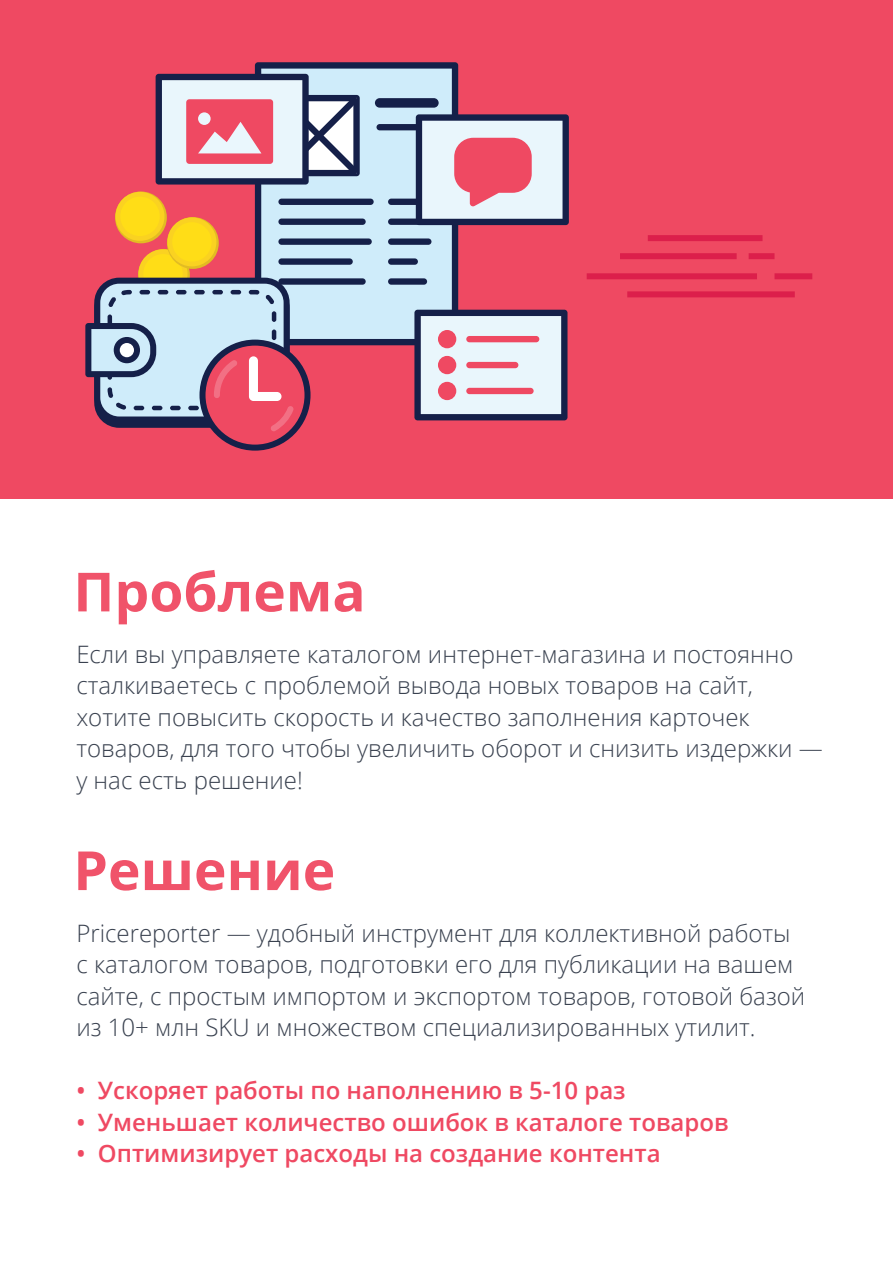
<style>
.page{position:relative;width:893px;height:1263px;background:#fff}
.page>*{position:absolute;margin:0;border:0;box-sizing:border-box;transform-origin:0 0}
.t1{font:700 54px "Open Sans";color:#f0536a}
.t2{font:300 24px/31.5px "Open Sans";color:#39414f}
.t3{font:600 24px "Open Sans";color:#ef4962}
</style>
<div class="page">
<div style="left:0;top:0;width:893px;height:499px;background:#ef4962"></div>
<svg style="left:255px;top:62px;width:203px;height:283px;background:#bbd6e6"></svg>
<div style="left:375px;top:98px;width:64px;height:10px;background:#152049;border-radius:5px"></div>
<div style="left:376px;top:124px;width:49px;height:6px;background:#152049;border-radius:3px"></div>
<div style="left:278px;top:199px;width:96px;height:6px;background:#152049;border-radius:3px"></div>
<div style="left:278px;top:219px;width:88px;height:6px;background:#152049;border-radius:3px"></div>
<div style="left:278px;top:238px;width:94px;height:7px;background:#152049;border-radius:3px"></div>
<div style="left:278px;top:258px;width:75px;height:7px;background:#152049;border-radius:3px"></div>
<div style="left:278px;top:278px;width:88px;height:7px;background:#152049;border-radius:3px"></div>
<div style="left:388px;top:199px;width:49px;height:6px;background:#152049;border-radius:3px"></div>
<div style="left:388px;top:219px;width:43px;height:6px;background:#152049;border-radius:3px"></div>
<div style="left:388px;top:238px;width:43px;height:7px;background:#152049;border-radius:3px"></div>
<div style="left:388px;top:258px;width:30px;height:7px;background:#152049;border-radius:3px"></div>
<div style="left:388px;top:278px;width:39px;height:7px;background:#152049;border-radius:3px"></div>
<svg style="left:156px;top:74px;width:204px;height:111px"></svg>
<div style="left:198px;top:112px;width:13px;height:13px;background:#eaf7fd;border-radius:50%"></div>
<svg style="left:416px;top:114px;width:153px;height:111px"></svg>
<svg style="left:414px;top:310px;width:153px;height:110px;background:#c2bdcc"></svg>
<div style="left:466px;top:388px;width:68px;height:6px;background:#ef4962;border-radius:3px"></div>
<svg style="left:85px;top:191px;width:226px;height:260px"></svg>
<div style="left:648px;top:235px;width:114px;height:6px;background:#dc1f4b"></div>
<div style="left:620px;top:253px;width:117px;height:6px;background:#dc1f4b"></div>
<div style="left:749px;top:253px;width:25px;height:6px;background:#dc1f4b"></div>
<div style="left:627px;top:291px;width:168px;height:6px;background:#dc1f4b"></div>
<div style="left:587px;top:273px;width:170px;height:6px;background:#dc1f4b"></div>
<div style="left:774px;top:273px;width:38px;height:6px;background:#dc1f4b"></div>
<h1 class="t1" style="left:73px;top:554px;width:294px">Проблема</h1>
<p class="t2" style="left:76px;top:638px;width:748px">Если вы управляете каталогом интернет-магазина и постоянно сталкиваетесь с проблемой вывода новых товаров на сайт, хотите повысить скорость и качество заполнения карточек товаров, для того чтобы увеличить оборот и снизить издержки — у нас есть решение!</p>
<h1 class="t1" style="left:73px;top:832px;width:263px">Решение</h1>
<p class="t2" style="left:76px;top:916px;width:730px">Pricereporter — удобный инструмент для коллективной работы с каталогом товаров, подготовки его для публикации на вашем сайте, с простым импортом и экспортом товаров, готовой базой из 10+ млн SKU и множеством специализированных утилит.</p>
<p class="t3" style="left:76px;top:1074px;width:551px">• Ускоряет работы по наполнению в 5-10 раз</p>
<p class="t3" style="left:76px;top:1105px;width:654px">• Уменьшает количество ошибок в каталоге товаров</p>
<p class="t3" style="left:76px;top:1137px;width:586px">• Оптимизирует расходы на создание контента</p>
</div>
